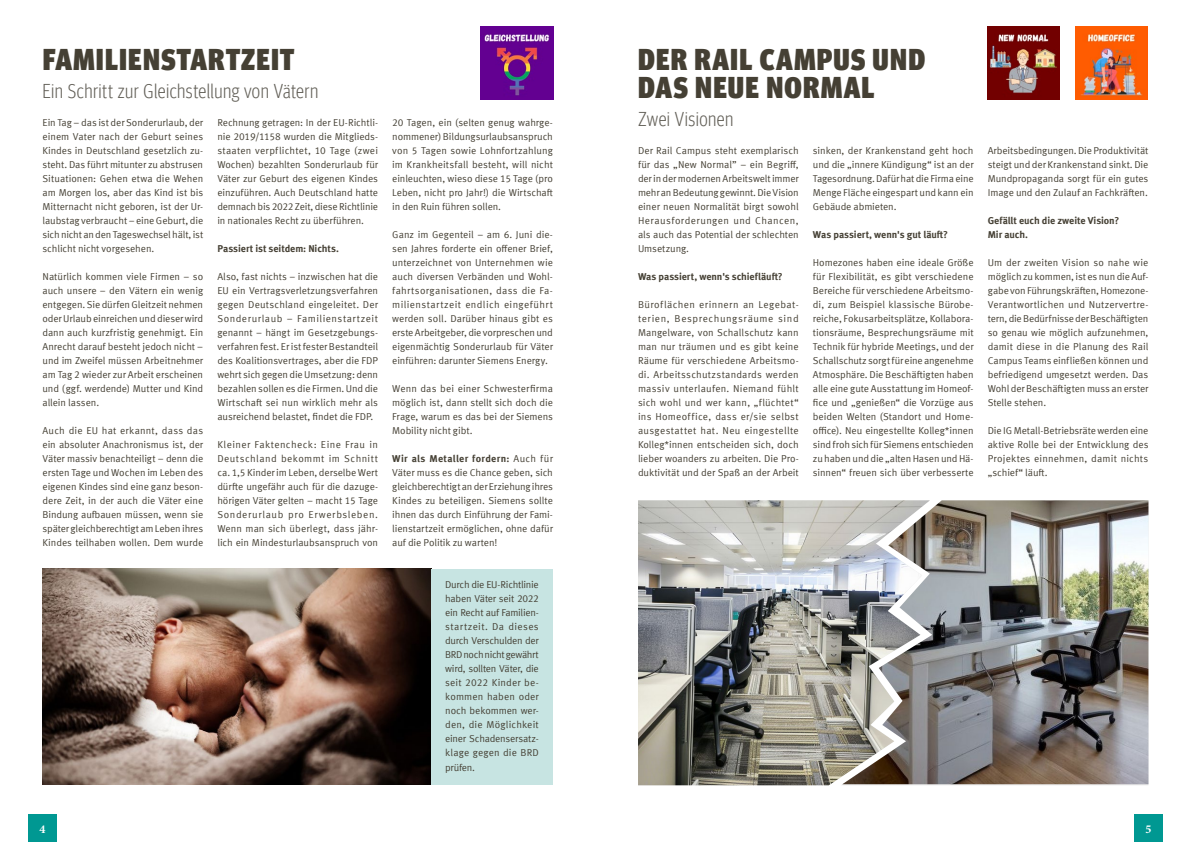
<style>
.page{position:relative;width:1191px;height:842px;background:#fff}
.page>*{position:absolute;margin:0;border:0;box-sizing:border-box;transform-origin:0 0}
.t1{font:900 condensed 30px/28px "Meta Head IGM";letter-spacing:.04em;color:#454034}
.t2{font:300 condensed 20px "Meta Head IGM";letter-spacing:.02em;color:#625f57}
.t3{font:700 12px "Minion Pro";color:#fff}
.t4{font:10px/14px "Meta IGM";letter-spacing:-.01em;color:#454034;text-align:justify}
.t5{font:700 10px/14px "Meta IGM";letter-spacing:-.01em;color:#454034}
.s1{font-weight:700}
</style>
<div class="page">
<img style="left:638px;top:500px;width:202px;height:285px">
<img style="left:842px;top:500px;width:306px;height:284px">
<img style="left:43px;top:569px;width:388px;height:215px">
<div style="left:431px;top:569px;width:122px;height:215px;background:#c7e4e2"></div>
<img style="left:987px;top:27px;width:73px;height:72px">
<img style="left:480px;top:27px;width:73px;height:72px">
<img style="left:1075px;top:27px;width:73px;height:72px">
<div style="left:1134px;top:814px;width:28px;height:28px;background:#009892"></div>
<div style="left:29px;top:814px;width:28px;height:28px;background:#009892"></div>
<h1 class="t1" style="left:43px;top:44px;width:253px">FAMILIENSTARTZEIT</h1>
<h2 class="t2" style="left:43px;top:77px;width:277px">Ein Schritt zur Gleichstellung von Vätern</h2>
<p class="t4" style="left:43px;top:115px;width:162px">Ein Tag – das ist der Sonderurlaub, der einem Vater nach der Geburt seines Kindes in Deutschland gesetzlich zu&shy;steht. Das führt mitunter zu abstrusen Situationen: Gehen etwa die Wehen am Morgen los, aber das Kind ist bis Mitternacht nicht geboren, ist der Ur&shy;laubstag verbraucht – eine Geburt, die sich nicht an den Tageswechsel hält, ist schlicht nicht vorgesehen.</p>
<p class="t4" style="left:43px;top:269px;width:162px">Natürlich kommen viele Firmen – so auch unsere – den Vätern ein wenig entgegen. Sie dürfen Gleitzeit nehmen oder Urlaub einreichen und dieser wird dann auch kurzfristig genehmigt. Ein Anrecht darauf besteht jedoch nicht – und im Zweifel müssen Arbeitnehmer am Tag 2 wieder zur Arbeit erscheinen und (ggf. werdende) Mutter und Kind allein lassen.</p>
<p class="t4" style="left:43px;top:423px;width:162px">Auch die EU hat erkannt, dass das ein absoluter Anachronismus ist, der Väter massiv benachteiligt – denn die ersten Tage und Wochen im Leben des eigenen Kindes sind eine ganz beson&shy;dere Zeit, in der auch die Väter eine Bindung aufbauen müssen, wenn sie später gleichberechtigt am Leben ihres Kindes teilhaben wollen. Dem wurde</p>
<p class="t4" style="left:217px;top:115px;width:162px">Rechnung getragen: In der EU-Richtli&shy;nie 2019/1158 wurden die Mitglieds&shy;staaten verpflichtet, 10 Tage (zwei Wochen) bezahlten Sonderurlaub für Väter zur Geburt des eigenen Kindes einzuführen. Auch Deutschland hatte demnach bis 2022 Zeit, diese Richtlinie in nationales Recht zu überführen.</p>
<p class="t5" style="left:217px;top:241px;width:123px">Passiert ist seitdem: Nichts.</p>
<p class="t4" style="left:217px;top:269px;width:162px">Also, fast nichts – inzwischen hat die EU ein Vertragsverletzungsverfahren gegen Deutschland eingeleitet. Der Sonderurlaub – Familienstartzeit genannt – hängt im Gesetzgebungs&shy;verfahren fest. Er ist fester Bestandteil des Koalitionsvertrages, aber die FDP wehrt sich gegen die Umsetzung: denn bezahlen sollen es die Firmen. Und die Wirtschaft sei nun wirklich mehr als ausreichend belastet, findet die FDP.</p>
<p class="t4" style="left:217px;top:437px;width:162px">Kleiner Faktencheck: Eine Frau in Deutschland bekommt im Schnitt ca. 1,5 Kinder im Leben, derselbe Wert dürfte ungefähr auch für die dazuge&shy;hörigen Väter gelten – macht 15 Tage Sonderurlaub pro Erwerbsleben.<br>Wenn man sich überlegt, dass jähr&shy;lich ein Mindesturlaubsanspruch von</p>
<p class="t4" style="left:392px;top:115px;width:162px">20 Tagen, ein (selten genug wahrge&shy;nommener) Bildungsurlaubsanspruch von 5 Tagen sowie Lohnfortzahlung im Krankheitsfall besteht, will nicht einleuchten, wieso diese 15 Tage (pro Leben, nicht pro Jahr!) die Wirtschaft in den Ruin führen sollen.</p>
<p class="t4" style="left:392px;top:227px;width:162px">Ganz im Gegenteil – am 6. Juni die&shy;sen Jahres forderte ein offener Brief, unterzeichnet von Unternehmen wie auch diversen Verbänden und Wohl&shy;fahrtsorganisationen, dass die Fa&shy;milienstartzeit endlich eingeführt werden soll. Darüber hinaus gibt es erste Arbeitgeber, die vorpreschen und eigenmächtig Sonderurlaub für Väter einführen: darunter Siemens Energy.</p>
<p class="t4" style="left:392px;top:381px;width:162px">Wenn das bei einer Schwesterfirma möglich ist, dann stellt sich doch die Frage, warum es das bei der Siemens Mobility nicht gibt.</p>
<p class="t4" style="left:392px;top:451px;width:162px"><span class="s1">Wir als Metaller fordern:</span> Auch für Väter muss es die Chance geben, sich gleichberechtigt an der Erziehung ihres Kindes zu beteiligen. Siemens sollte ihnen das durch Einführung der Fami&shy;lienstartzeit ermöglichen, ohne dafür auf die Politik zu warten!</p>
<p class="t4" style="left:445px;top:577px;width:95px">Durch die EU-Richtlinie haben Väter seit 2022 ein Recht auf Familien&shy;startzeit. Da dieses durch Verschulden der BRD noch nicht gewährt wird, sollten Väter, die seit 2022 Kinder be&shy;kommen haben oder noch bekommen wer&shy;den, die Möglichkeit einer Schadensersatz&shy;klage gegen die BRD prüfen.</p>
<h1 class="t1" style="left:638px;top:44px;width:288px">DER RAIL CAMPUS UND<br>DAS NEUE NORMAL</h1>
<h2 class="t2" style="left:638px;top:105px;width:97px">Zwei Visionen</h2>
<p class="t4" style="left:638px;top:143px;width:162px">Der Rail Campus steht exemplarisch für das „New Normal” – ein Begriff, der in der modernen Arbeitswelt immer mehr an Bedeutung gewinnt. Die Vision einer neuen Normalität birgt sowohl Herausforderungen und Chancen, als auch das Potential der schlechten Umsetzung.</p>
<p class="t5" style="left:638px;top:269px;width:146px">Was passiert, wenn's schiefläuft?</p>
<p class="t4" style="left:638px;top:297px;width:162px">Büroflächen erinnern an Legebat&shy;terien, Besprechungsräume sind Mangelware, von Schallschutz kann man nur träumen und es gibt keine Räume für verschiedene Arbeitsmo&shy;di. Arbeitsschutzstandards werden massiv unterlaufen. Niemand fühlt sich wohl und wer kann, „flüchtet“ ins Homeoffice, dass er/sie selbst ausgestattet hat. Neu eingestellte Kolleg*innen entscheiden sich, doch lieber woanders zu arbeiten. Die Pro&shy;duktivität und der Spaß an der Arbeit</p>
<p class="t4" style="left:813px;top:143px;width:162px">sinken, der Krankenstand geht hoch und die „innere Kündigung“ ist an der Tagesordnung. Dafür hat die Firma eine Menge Fläche eingespart und kann ein Gebäude abmieten.</p>
<p class="t5" style="left:813px;top:227px;width:137px">Was passiert, wenn's gut läuft?</p>
<p class="t4" style="left:813px;top:255px;width:162px">Homezones haben eine ideale Größe für Flexibilität, es gibt verschiedene Bereiche für verschiedene Arbeitsmo&shy;di, zum Beispiel klassische Bürobe&shy;reiche, Fokusarbeitsplätze, Kollabora&shy;tionsräume, Besprechungsräume mit Technik für hybride Meetings, und der Schallschutz sorgt für eine angenehme Atmosphäre. Die Beschäftigten haben alle eine gute Ausstattung im Homeof&shy;fice und „genießen“ die Vorzüge aus beiden Welten (Standort und Home&shy;office). Neu eingestellte Kolleg*innen sind froh sich für Siemens entschieden zu haben und die „alten Hasen und Hä&shy;sinnen“ freuen sich über verbesserte</p>
<p class="t4" style="left:987px;top:143px;width:162px">Arbeitsbedingungen. Die Produktivität steigt und der Krankenstand sinkt. Die Mundpropaganda sorgt für ein gutes Image und den Zulauf an Fachkräften.</p>
<p class="t5" style="left:987px;top:213px;width:133px">Gefällt euch die zweite Vision?<br>Mir auch.</p>
<p class="t4" style="left:987px;top:255px;width:162px">Um der zweiten Vision so nahe wie möglich zu kommen, ist es nun die Auf&shy;gabe von Führungskräften, Homezone-Verantwortlichen und Nutzervertre&shy;tern, die Bedürfnisse der Beschäftigten so genau wie möglich aufzunehmen, damit diese in die Planung des Rail Campus Teams einfließen können und befriedigend umgesetzt werden. Das Wohl der Beschäftigten muss an erster Stelle stehen.</p>
<p class="t4" style="left:987px;top:423px;width:162px">Die IG Metall-Betriebsräte werden eine aktive Rolle bei der Entwicklung des Projektes einnehmen, damit nichts „schief“ läuft.</p>
<p class="t3" style="left:40px;top:820px;width:7px">4</p>
<p class="t3" style="left:1145px;top:820px;width:7px">5</p>
</div>
